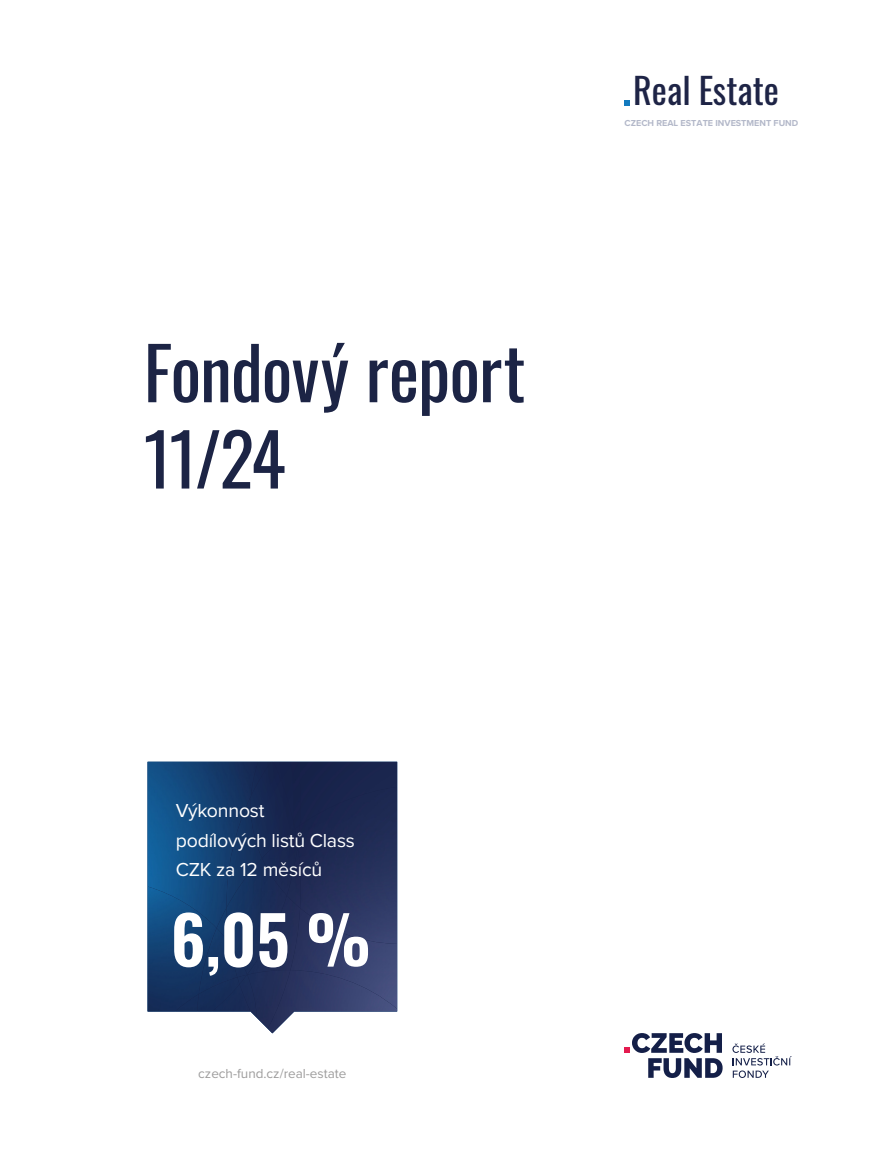
<style>
.page{position:relative;width:893px;height:1170px;background:#fff}
.page>*{position:absolute;margin:0;border:0;box-sizing:border-box;transform-origin:0 0}
.t1{font:72px/86.2px "Oswald";letter-spacing:-.015em;color:#1c2445}
.t2{font:600 66px "Oswald";color:#fff}
.t3{font:36px "Oswald";color:#1e2446}
.t4{font:19.5px/29.4px "Proxima Nova";letter-spacing:-.01em;color:#fff}
.t5{font:13.5px "Proxima Nova";color:#9d9c9c}
.t6{font:700 9px "Proxima Nova";color:#b3b8c9}
</style>
<div class="page">
<img style="left:148px;top:761px;width:103px;height:146px">
<img style="left:217px;top:907px;width:10px;height:21px">
<img style="left:300px;top:943px;width:97px;height:27px">
<img style="left:268px;top:970px;width:129px;height:63px">
<div style="left:301px;top:761px;width:96px;height:25px;background:#19244c"></div>
<img style="left:300px;top:786px;width:97px;height:157px">
<img style="left:287px;top:908px;width:13px;height:66px">
<img style="left:256px;top:969px;width:34px;height:59px">
<img style="left:287px;top:846px;width:14px;height:62px">
<img style="left:295px;top:761px;width:6px;height:67px">
<img style="left:295px;top:825px;width:5px;height:21px">
<img style="left:226px;top:795px;width:25px;height:112px">
<img style="left:227px;top:858px;width:60px;height:116px">
<img style="left:251px;top:761px;width:44px;height:97px">
<div style="left:262px;top:828px;width:36px;height:67px;background:#192852"></div>
<img style="left:148px;top:886px;width:69px;height:125px">
<img style="left:175px;top:994px;width:22px;height:17px">
<img style="left:199px;top:928px;width:38px;height:49px">
<img style="left:197px;top:977px;width:43px;height:34px">
<img style="left:240px;top:974px;width:17px;height:43px">
<img style="left:230px;top:943px;width:17px;height:34px">
<svg style="left:237px;top:974px;width:11px;height:10px"></svg>
<svg style="left:625px;top:100px;width:5px;height:5px"></svg>
<svg style="left:648px;top:1058px;width:75px;height:19px"></svg>
<svg style="left:625px;top:1033px;width:97px;height:19px"></svg>
<svg style="left:732px;top:1043px;width:60px;height:34px"></svg>
<h1 class="t1" style="left:144px;top:323px;width:383px">Fondový report<br>11/24</h1>
<h3 class="t3" style="left:633px;top:59px;width:147px">Real Estate</h3>
<p class="t6" style="left:625px;top:116px;width:175px">CZECH REAL ESTATE INVESTMENT FUND</p>
<p class="t4" style="left:176px;top:795px;width:181px">Výkonnost podílových listů Class<br>CZK za 12 měsíců</p>
<h2 class="t2" style="left:171px;top:905px;width:202px">6,05 %</h2>
<p class="t5" style="left:198px;top:1063px;width:150px">czech-fund.cz/real-estate</p>
</div>
